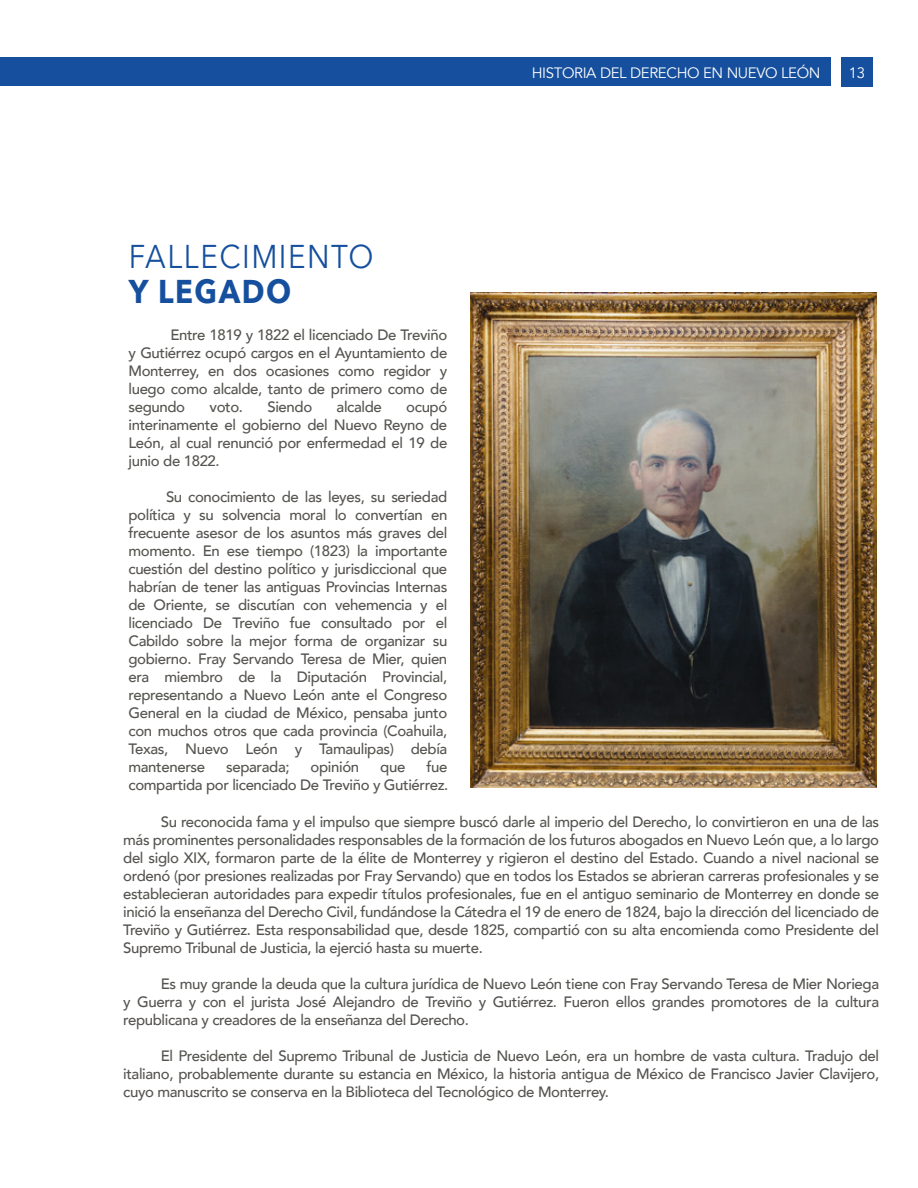
<style>
.page{position:relative;width:918px;height:1188px;background:#fff}
.page>*{position:absolute;margin:0;border:0;box-sizing:border-box;transform-origin:0 0}
.t1{font:32.85px "Avenir Next";letter-spacing:.05em;color:#154f9d;scale:.9 1}
.t2{font:700 32.85px "Avenir Next";letter-spacing:.05em;color:#154f9d;scale:.9 1}
.t3{font:500 15px/18px "Avenir";letter-spacing:-.025em;color:#565450;text-align:justify}
.t4{font:15px "Avenir";letter-spacing:-.025em;color:#fff}
</style>
<div class="page">
<div style="left:0;top:58px;width:831px;height:28px;background:#154f9d"></div>
<div style="left:841px;top:57px;width:31px;height:30px;background:#154f9d"></div>
<img style="left:471px;top:292px;width:406px;height:495px">
<h1 class="t1" style="left:129px;top:229px;width:274px">FALLECIMIENTO</h1>
<h1 class="t2" style="left:129px;top:263px;width:182px">Y LEGADO</h1>
<p class="t4" style="left:532px;top:64px;width:290px">HISTORIA DEL DERECHO EN NUEVO LEÓN</p>
<p class="t4" style="left:849px;top:64px;width:18px">13</p>
<p class="t3" style="left:129px;top:325px;width:320px;text-indent:42px">Entre 1819 y 1822 el licenciado De Treviño y Gutiérrez ocupó cargos en el Ayuntamiento de Monterrey, en dos ocasiones como regidor y luego como alcalde, tanto de primero como de segundo</p>
<p class="t3" style="left:210px;top:397px;width:35px">voto.</p>
<p class="t3" style="left:267px;top:397px;width:46px">Siendo</p>
<p class="t3" style="left:337px;top:397px;width:47px">alcalde</p>
<p class="t3" style="left:129px;top:397px;width:320px;text-indent:278px">ocupó interinamente el gobierno del Nuevo Reyno de León, al cual renunció por enfermedad el 19 de junio de 1822.</p>
<p class="t3" style="left:129px;top:487px;width:320px;text-indent:38px">Su conocimiento de las leyes, su seriedad política y su solvencia moral lo convertían en frecuente asesor de los asuntos más graves del momento. En ese tiempo (1823) la importante cuestión del destino político y jurisdiccional que habrían de tener las antiguas Provincias Internas de Oriente, se discutían con vehemencia y el licenciado De Treviño fue consultado por el Cabildo sobre la mejor forma de organizar su gobierno. Fray Servando Teresa de Mier, quien era miembro de la Diputación Provincial, representando a Nuevo León ante el Congreso General en la ciudad de México, pensaba junto con muchos otros que cada provincia (Coahuila, Texas, Nuevo León y Tamaulipas) debía mantenerse</p>
<p class="t3" style="left:129px;top:757px;width:321px;text-align:right">fue<br>compartida por licenciado De Treviño y Gutiérrez.</p>
<p class="t3" style="left:123px;top:812px;width:758px;text-indent:38px">Su reconocida fama y el impulso que siempre buscó darle al imperio del Derecho, lo convirtieron en una de las más prominentes personalidades responsables de la formación de los futuros abogados en Nuevo León que, a lo largo del siglo XIX, formaron parte de la élite de Monterrey y rigieron el destino del Estado. Cuando a nivel nacional se ordenó (por presiones realizadas por Fray Servando) que en todos los Estados se abrieran carreras profesionales y se establecieran autoridades para expedir títulos profesionales, fue en el antiguo seminario de Monterrey en donde se inició la enseñanza del Derecho Civil, fundándose la Cátedra el 19 de enero de 1824, bajo la dirección del licenciado de Treviño y Gutiérrez. Esta responsabilidad que, desde 1825, compartió con su alta encomienda como Presidente del Supremo Tribunal de Justicia, la ejerció hasta su muerte.</p>
<p class="t3" style="left:123px;top:974px;width:757px;text-indent:38px">Es muy grande la deuda que la cultura jurídica de Nuevo León tiene con Fray Servando Teresa de Mier Noriega y Guerra y con el jurista José Alejandro de Treviño y Gutiérrez. Fueron ellos grandes promotores de la cultura republicana y creadores de la enseñanza del Derecho.</p>
<p class="t3" style="left:123px;top:1046px;width:757px;text-indent:38px">El Presidente del Supremo Tribunal de Justicia de Nuevo León, era un hombre de vasta cultura. Tradujo del italiano, probablemente durante su estancia en México, la historia antigua de México de Francisco Javier Clavijero, cuyo manuscrito se conserva en la Biblioteca del Tecnológico de Monterrey.</p>
<p class="t3" style="left:226px;top:757px;width:65px">separada;</p>
<p class="t3" style="left:311px;top:757px;width:50px">opinión</p>
<p class="t3" style="left:380px;top:757px;width:27px">que</p>
</div>
